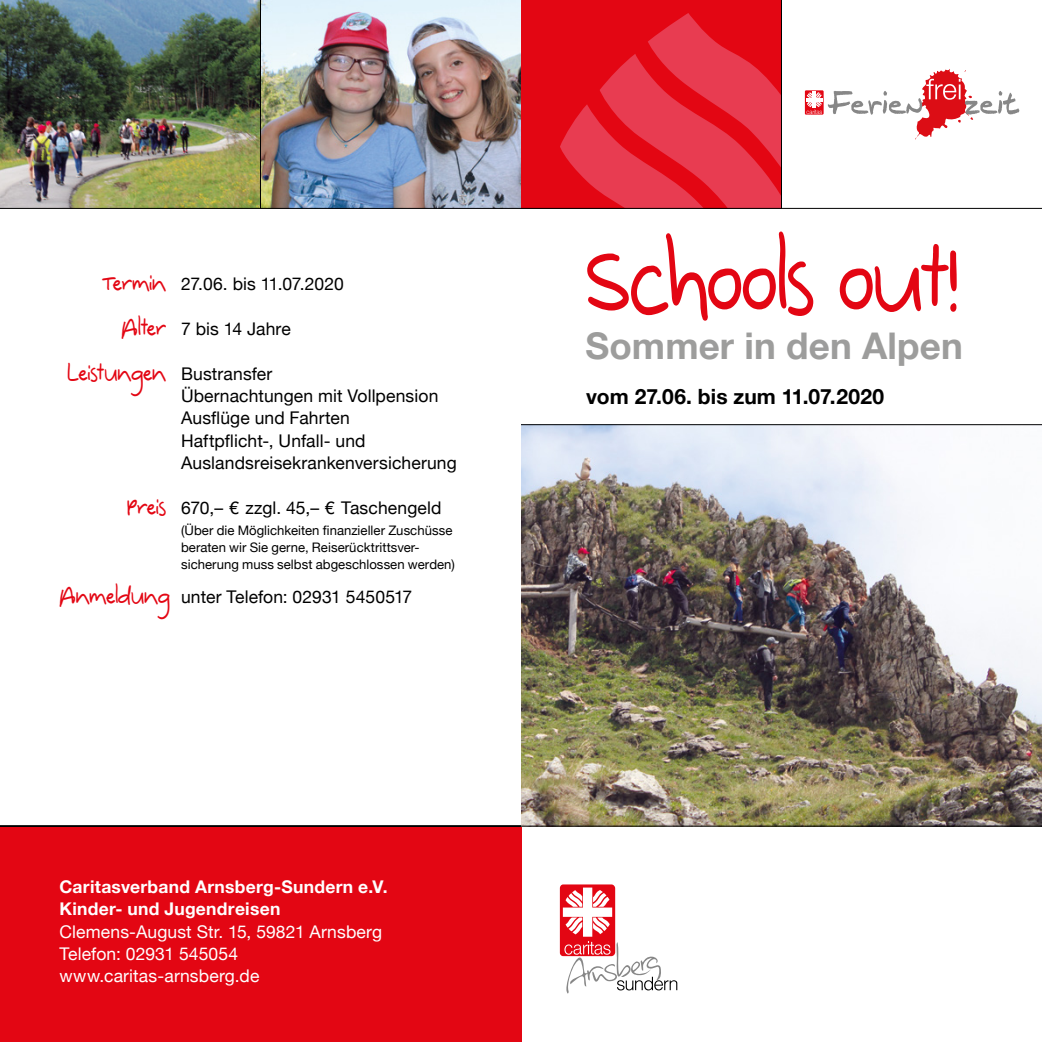
<style>
.page{position:relative;width:1042px;height:1042px;background:#fff}
.page>*{position:absolute;margin:0;border:0;box-sizing:border-box;transform-origin:0 0}
.t1{font:120.75px "Dinosaur";letter-spacing:-.01em;color:#e30613}
.t2{font:700 36.75px "Helvetica Neue";letter-spacing:.005em;color:#9d9d9c}
.t3{font:700 21px "Helvetica Neue";letter-spacing:.005em;color:#000}
.t4{font:17.5px/22.4px "Helvetica Neue";letter-spacing:.005em;color:#000}
.t5{font:17.5px/22.4px "Helvetica Neue";letter-spacing:.01em;color:#fff}
.t6{font:700 17.5px/22.4px "Helvetica Neue";letter-spacing:.015em;color:#fff}
.t7{font:13.12px/16.8px "Helvetica Neue";letter-spacing:.005em;color:#000}
.s1{font-family:"Dinosaur";font-size:31.5px;color:#e30613}
</style>
<div class="page">
<img style="left:0;top:0;width:521px;height:208px">
<div style="left:0;top:826px;width:521px;height:216px;background:#e30613"></div>
<svg style="left:560px;top:884px;width:117px;height:109px"></svg>
<hr style="left:0;top:825px;width:993px;height:1px;background:#000">
<div style="left:521px;top:0;width:260px;height:208px;background:#e30613"></div>
<svg style="left:560px;top:13px;width:221px;height:195px"></svg>
<svg style="left:828px;top:69px;width:191px;height:71px"></svg>
<div style="left:805px;top:90px;width:18px;height:25px;background:#e30613"></div>
<hr style="left:813px;top:91px;width:3px;height:17px;background:#fff">
<svg style="left:806px;top:92px;width:16px;height:22px"></svg>
<img style="left:521px;top:425px;width:521px;height:401px">
<hr style="left:0;top:208px;width:1042px;height:1px;background:#000">
<hr style="left:781px;top:0;width:1px;height:208px;background:#000">
<hr style="left:260px;top:0;width:1px;height:208px;background:#000">
<hr style="left:521px;top:424px;width:521px;height:1px;background:#000">
<hr style="left:0;top:826px;width:1042px;height:1px;background:#000">
<p class="t4" style="left:102px;top:274px;width:243px"><span class="s1">Termin</span> 27.06. bis 11.07.2020</p>
<p class="t4" style="left:122px;top:318px;width:171px"><span class="s1">Alter</span> 7 bis 14 Jahre</p>
<p class="t4" style="left:181px;top:363px;width:277px;text-indent:-113px"><span class="s1">Leistungen</span> Bustransfer<br>Übernachtungen mit Vollpension<br>Ausflüge und Fahrten<br>Haftpflicht-, Unfall- und<br>Auslandsreisekrankenversicherung</p>
<p class="t4" style="left:127px;top:497px;width:316px"><span class="s1">Preis</span> 670,– € zzgl. 45,– € Taschengeld</p>
<p class="t7" style="left:181px;top:523px;width:275px">(Über die Möglichkeiten finanzieller Zuschüsse beraten wir Sie gerne, Reiserücktrittsver&shy;sicherung muss selbst abgeschlossen werden)</p>
<p class="t4" style="left:60px;top:586px;width:354px"><span class="s1">Anmeldung</span> unter Telefon: 02931 5450517</p>
<p class="t6" style="left:60px;top:876px;width:329px">Caritasverband Arnsberg-Sundern e.V.<br>Kinder- und Jugendreisen</p>
<p class="t5" style="left:60px;top:921px;width:324px">Clemens-August Str. 15, 59821 Arnsberg<br>Telefon: 02931 545054 www.caritas-arnsberg.de</p>
<h1 class="t1" style="left:586px;top:195px;width:373px">Schools out!</h1>
<h2 class="t2" style="left:585px;top:317px;width:379px">Sommer in den Alpen</h2>
<p class="t3" style="left:586px;top:380px;width:299px">vom 27.06. bis zum 11.07.2020</p>
</div>
